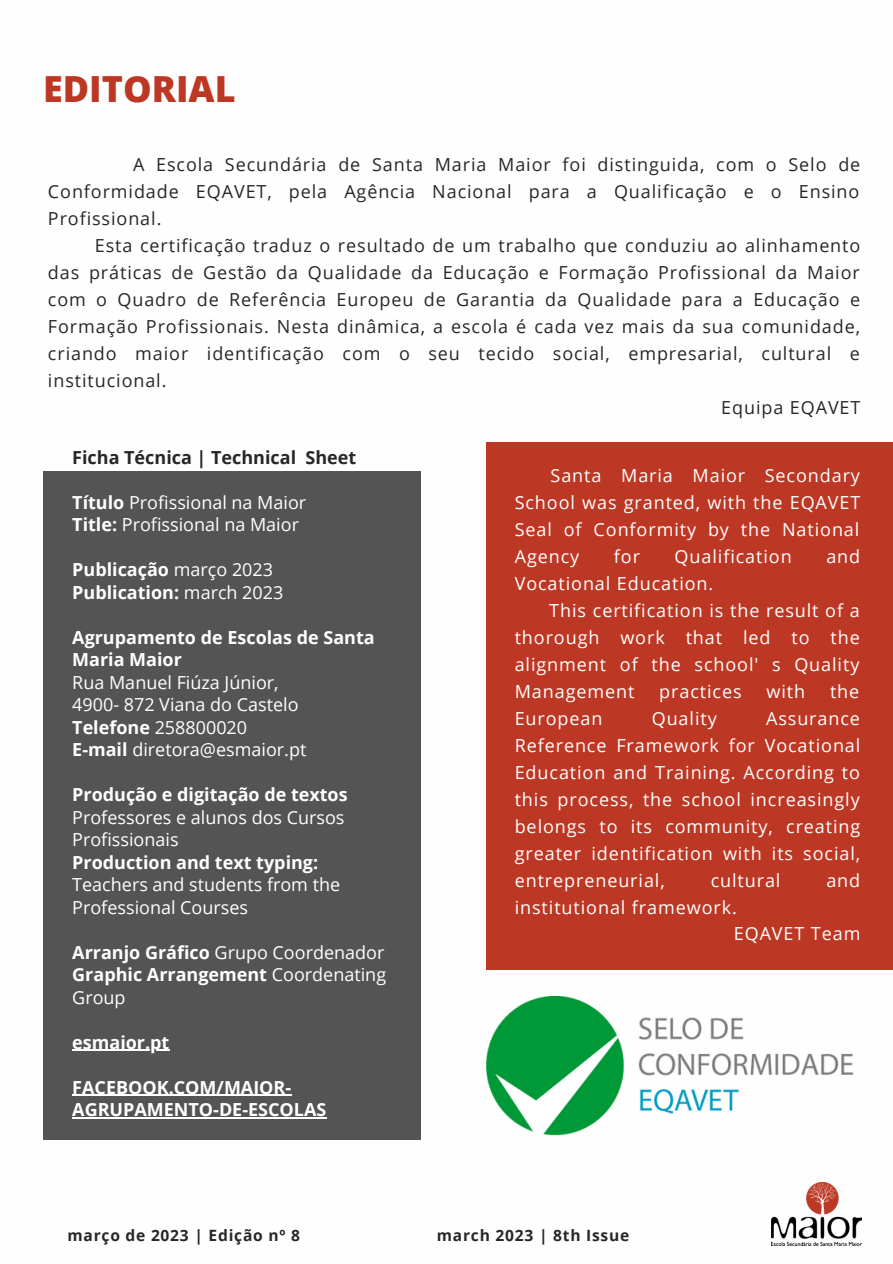
<style>
.page{position:relative;width:893px;height:1264px;background:#fff}
.page>*{position:absolute;margin:0;border:0;box-sizing:border-box;transform-origin:0 0}
.t1{font:800 36px "Open Sans";color:#bd3824}
.t2{font:18px/27px "Open Sans";letter-spacing:.05em;color:#fff;text-align:justify}
.t3{font:18px/27px "Open Sans";letter-spacing:.05em;color:#272727;text-align:justify}
.t4{font:18px/22.5px "Open Sans";color:#fff}
.t5{font:700 18px/22.5px "Open Sans";color:#fff}
.t6{font:700 18px "Open Sans";color:#272727}
.t7{font:700 15.6px "Open Sans";letter-spacing:.05em;color:#272727}
.s1{font-weight:700}
.s2{font-weight:400}
</style>
<div class="page">
<img style="left:486px;top:996px;width:368px;height:140px">
<div style="left:43px;top:471px;width:378px;height:668px;background:#545454"></div>
<hr style="left:72px;top:1049px;width:97px;height:1px;background:#fff">
<hr style="left:72px;top:1094px;width:219px;height:1px;background:#fff">
<hr style="left:72px;top:1117px;width:254px;height:1px;background:#fff">
<img style="left:771px;top:1182px;width:90px;height:62px">
<div style="left:486px;top:442px;width:406px;height:527px;background:#bd3824"></div>
<h1 class="t1" style="left:43px;top:63px;width:194px">EDITORIAL</h1>
<p class="t3" style="left:48px;top:150px;width:813px;text-indent:85px">A Escola Secundária de Santa Maria Maior foi distinguida, com o Selo de Conformidade EQAVET, pela Agência Nacional para a Qualificação e o Ensino Profissional.</p>
<p class="t3" style="left:95px;top:231px;width:767px">Esta certificação traduz o resultado de um trabalho que conduziu ao alinhamento</p>
<p class="t3" style="left:48px;top:258px;width:813px">das práticas de Gestão da Qualidade da Educação e Formação Profissional da Maior</p>
<p class="t3" style="left:48px;top:285px;width:813px">com o Quadro de Referência Europeu de Garantia da Qualidade para a Educação e</p>
<p class="t3" style="left:48px;top:312px;width:813px">Formação Profissionais. Nesta dinâmica, a escola é cada vez mais da sua comunidade,</p>
<p class="t3" style="left:48px;top:339px;width:813px">criando maior identificação com o seu tecido social, empresarial, cultural e</p>
<p class="t3" style="left:48px;top:366px;width:120px">institucional.</p>
<p class="t3" style="left:721px;top:393px;width:141px">Equipa EQAVET</p>
<p class="t6" style="left:72px;top:444px;width:285px">Ficha Técnica | Technical Sheet</p>
<p class="t4" style="left:72px;top:490px;width:235px"><span class="s1">Título</span> Profissional na Maior<br><span class="s1">Title:</span> Profissional na Maior</p>
<p class="t5" style="left:72px;top:558px;width:213px">Publicação <span class="s2">março 2023<br></span>Publication: <span class="s2">march 2023</span></p>
<p class="t5" style="left:72px;top:625px;width:304px">Agrupamento de Escolas de Santa<br>Maria Maior</p>
<p class="t4" style="left:72px;top:670px;width:235px">Rua Manuel Fiúza Júnior,<br>4900- 872 Viana do Castelo<br><span class="s1">Telefone</span> 258800020<br><span class="s1">E-mail</span> diretora@esmaior.pt</p>
<p class="t5" style="left:72px;top:783px;width:277px">Produção e digitação de textos</p>
<p class="t4" style="left:72px;top:805px;width:274px">Professores e alunos dos Cursos<br>Profissionais</p>
<p class="t5" style="left:72px;top:850px;width:247px">Production and text typing:</p>
<p class="t4" style="left:72px;top:873px;width:269px">Teachers and students from the<br>Professional Courses</p>
<p class="t2" style="left:72px;top:940px;width:315px;line-height:22.5px"><span class="s1">Arranjo Gráfico</span> Grupo Coordenador <span class="s1">Graphic Arrangement</span> Coordenating Group</p>
<p class="t5" style="left:72px;top:1030px;width:99px">esmaior.pt</p>
<p class="t5" style="left:72px;top:1075px;width:255px">FACEBOOK.COM/MAIOR-<br>AGRUPAMENTO-DE-ESCOLAS</p>
<p class="t2" style="left:514px;top:461px;width:347px;text-indent:36px">Santa Maria Maior Secondary School was granted, with the EQAVET Seal of Conformity by the National Agency</p>
<p class="t2" style="left:614px;top:542px;width:28px">for</p>
<p class="t2" style="left:674px;top:542px;width:119px">Qualification</p>
<p class="t2" style="left:826px;top:542px;width:35px">and</p>
<p class="t2" style="left:514px;top:569px;width:200px">Vocational Education.</p>
<p class="t2" style="left:549px;top:596px;width:312px">This certification is the result of a</p>
<p class="t2" style="left:514px;top:623px;width:346px">thorough work that led to the</p>
<p class="t2" style="left:514px;top:650px;width:346px">alignment of the school' s Quality</p>
<p class="t2" style="left:514px;top:677px;width:121px">Management</p>
<p class="t2" style="left:659px;top:677px;width:84px">practices</p>
<p class="t2" style="left:766px;top:677px;width:40px">with</p>
<p class="t2" style="left:830px;top:677px;width:31px">the</p>
<p class="t2" style="left:514px;top:704px;width:89px">European</p>
<p class="t2" style="left:651px;top:704px;width:67px">Quality</p>
<p class="t2" style="left:514px;top:704px;width:347px;text-indent:251px">Assurance Reference Framework for Vocational Education and Training. According to this process, the school increasingly belongs to its community, creating greater identification with its social, entrepreneurial,</p>
<p class="t2" style="left:710px;top:866px;width:71px">cultural</p>
<p class="t2" style="left:826px;top:866px;width:35px">and</p>
<p class="t2" style="left:733px;top:893px;width:128px;text-indent:-219px">institutional framework.<br>EQAVET Team</p>
<p class="t7" style="left:68px;top:1223px;width:234px">março de 2023 | Edição nº 8</p>
<p class="t7" style="left:437px;top:1223px;width:194px">march 2023 | 8th Issue</p>
</div>
